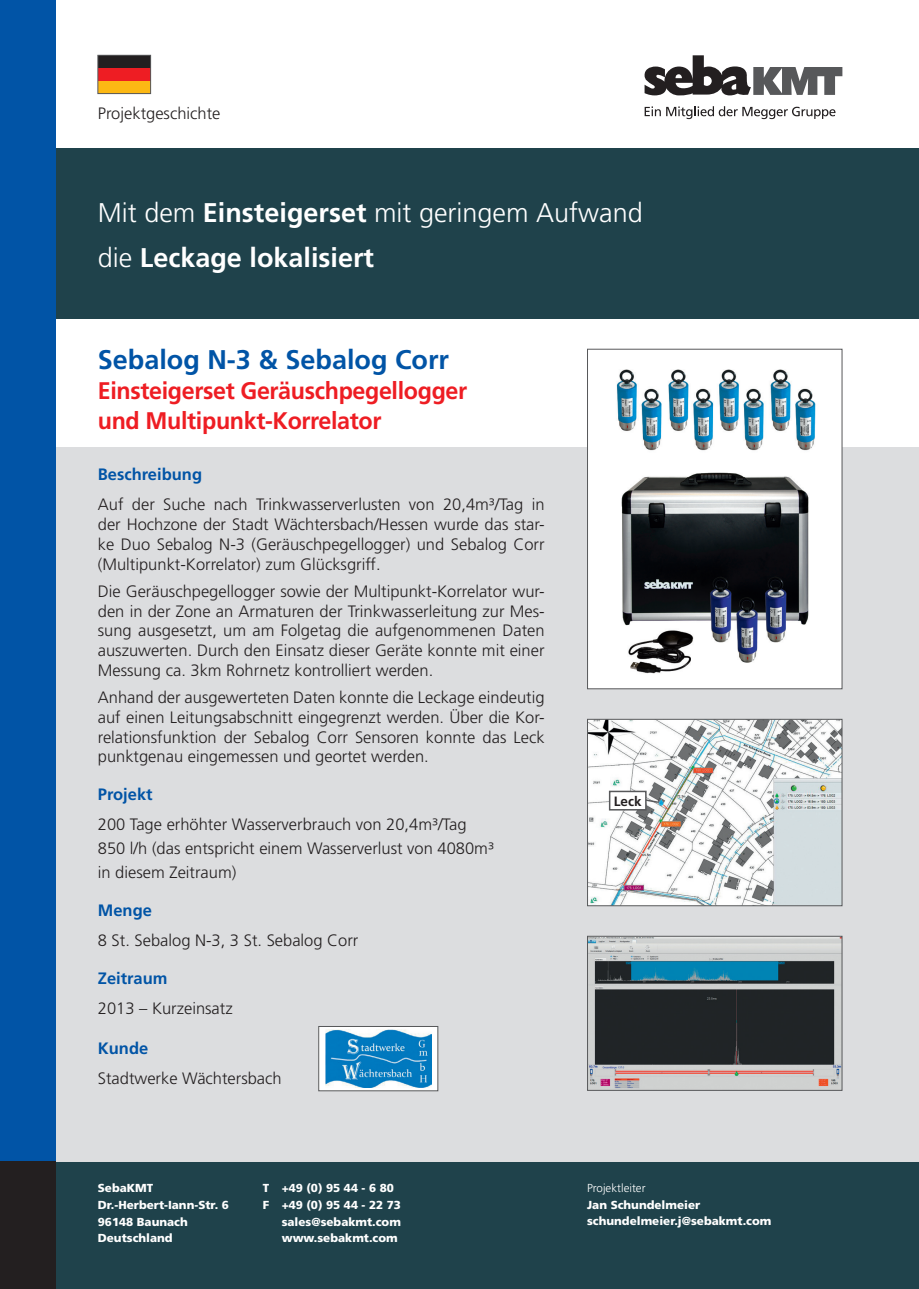
<style>
.page{position:relative;width:919px;height:1289px;background:#fff}
.page>*{position:absolute;margin:0;border:0;box-sizing:border-box;transform-origin:0 0}
.t1{font:700 27px/45px "Frutiger LT Std";color:#fff}
.t2{font:700 27px "Frutiger LT Std";color:#0154a6}
.t3{font:700 24px "Frutiger LT Std";letter-spacing:-.015em;color:#ee1d23}
.t4{font:300 16.5px/19.8px "Frutiger LT Std";color:#231f20;text-align:justify}
.t5{font:700 16.5px "Frutiger LT Std";color:#0154a6}
.t6{font:700 13.5px "Frutiger LT Std";color:#231f20}
.t7{font:900 11.55px "Frutiger LT Std";color:#fff}
.t8{font:300 11.55px "Frutiger LT Std";color:#fff}
.s1{font-weight:300}
</style>
<div class="page">
<svg style="left:644px;top:55px;width:198px;height:40px"></svg>
<svg style="left:644px;top:106px;width:16px;height:10px"></svg>
<svg style="left:666px;top:106px;width:169px;height:13px"></svg>
<div style="left:55px;top:1161px;width:863px;height:127px;background:#1f424b"></div>
<div style="left:55px;top:446px;width:863px;height:715px;background:#dcdddf"></div>
<div style="left:55px;top:149px;width:863px;height:170px;background:#1f424b"></div>
<div style="left:0;top:0;width:55px;height:1161px;background:#0154a6"></div>
<div style="left:0;top:1161px;width:55px;height:127px;background:#231f20"></div>
<img style="left:589px;top:369px;width:251px;height:318px">
<div style="left:587px;top:349px;width:255px;height:340px;border:1px solid #57585a"></div>
<img style="left:589px;top:721px;width:251px;height:183px">
<div style="left:587px;top:719px;width:255px;height:187px;border:1px solid #57585a"></div>
<img style="left:589px;top:937px;width:251px;height:151px">
<div style="left:587px;top:935px;width:255px;height:155px;border:1px solid #57585a"></div>
<div style="left:98px;top:55px;width:53px;height:39px;background:#231f20"></div>
<div style="left:98px;top:68px;width:53px;height:26px;background:#ee1d23"></div>
<div style="left:98px;top:81px;width:53px;height:13px;background:#fcb814"></div>
<div style="left:97px;top:55px;width:54px;height:39px;border:1px solid #57585a"></div>
<svg style="left:646px;top:798px;width:12px;height:5px"></svg>
<div style="left:609px;top:791px;width:36px;height:18px;background:#fff"></div>
<div style="left:609px;top:790px;width:37px;height:20px;border:2px solid #57585a"></div>
<div style="left:319px;top:1026px;width:119px;height:64px;background:#fff"></div>
<img style="left:325px;top:1029px;width:106px;height:58px">
<div style="left:318px;top:1026px;width:120px;height:65px;border:1px solid #57585a"></div>
<p class="t4" style="left:98px;top:104px;width:124px">Projektgeschichte</p>
<p class="t1" style="left:98px;top:190px;width:546px"><span class="s1">Mit dem</span> Einsteigerset <span class="s1">mit geringem Aufwand die</span> Leckage lokalisiert</p>
<p class="t2" style="left:98px;top:344px;width:353px">Sebalog N-3 &amp; Sebalog Corr</p>
<p class="t3" style="left:98px;top:376px;width:371px">Einsteigerset Geräuschpegellogger</p>
<p class="t3" style="left:98px;top:406px;width:285px">und Multipunkt-Korrelator</p>
<p class="t5" style="left:98px;top:465px;width:106px">Beschreibung</p>
<p class="t4" style="left:98px;top:495px;width:448px">Auf der Suche nach Trinkwasserverlusten von 20,4m³/Tag in der Hochzone der Stadt Wächtersbach/Hessen wurde das star&shy;ke Duo Sebalog N-3 (Geräuschpegellogger) und Sebalog Corr (Multipunkt-Korrelator) zum Glücksgriff.</p>
<p class="t4" style="left:98px;top:581px;width:448px">Die Geräuschpegellogger sowie der Multipunkt-Korrelator wur&shy;den in der Zone an Armaturen der Trinkwasserleitung zur Mes&shy;sung ausgesetzt, um am Folgetag die aufgenommenen Daten auszuwerten. Durch den Einsatz dieser Geräte konnte mit einer Messung ca. 3km Rohrnetz kontrolliert werden.</p>
<p class="t4" style="left:98px;top:687px;width:448px">Anhand der ausgewerteten Daten konnte die Leckage eindeutig auf einen Leitungsabschnitt eingegrenzt werden. Über die Kor&shy;relationsfunktion der Sebalog Corr Sensoren konnte das Leck punktgenau eingemessen und geortet werden.</p>
<p class="t5" style="left:98px;top:784px;width:56px">Projekt</p>
<p class="t4" style="left:98px;top:815px;width:370px">200 Tage erhöhter Wasserverbrauch von 20,4m³/Tag</p>
<p class="t4" style="left:98px;top:839px;width:397px">850 l/h (das entspricht einem Wasserverlust von 4080m³</p>
<p class="t4" style="left:98px;top:863px;width:140px">in diesem Zeitraum)</p>
<p class="t5" style="left:98px;top:900px;width:56px">Menge</p>
<p class="t4" style="left:98px;top:930px;width:262px">8 St. Sebalog N-3, 3 St. Sebalog Corr</p>
<p class="t5" style="left:98px;top:968px;width:71px">Zeitraum</p>
<p class="t4" style="left:98px;top:998px;width:136px">2013 – Kurzeinsatz</p>
<p class="t5" style="left:98px;top:1038px;width:52px">Kunde</p>
<p class="t4" style="left:98px;top:1068px;width:185px">Stadtwerke Wächtersbach</p>
<p class="t7" style="left:98px;top:1181px;width:57px">SebaKMT</p>
<p class="t7" style="left:98px;top:1197px;width:132px">Dr.-Herbert-Iann-Str. 6</p>
<p class="t7" style="left:98px;top:1214px;width:91px">96148 Baunach</p>
<p class="t7" style="left:98px;top:1230px;width:76px">Deutschland</p>
<p class="t7" style="left:263px;top:1181px;width:132px">T +49 (0) 95 44 - 6 80</p>
<p class="t7" style="left:263px;top:1197px;width:140px">F +49 (0) 95 44 - 22 73</p>
<p class="t7" style="left:282px;top:1214px;width:121px">sales@sebakmt.com</p>
<p class="t7" style="left:282px;top:1230px;width:118px">www.sebakmt.com</p>
<p class="t6" style="left:614px;top:793px;width:29px">Leck</p>
<p class="t8" style="left:587px;top:1181px;width:60px">Projektleiter</p>
<p class="t7" style="left:587px;top:1197px;width:115px">Jan Schundelmeier</p>
<p class="t7" style="left:587px;top:1214px;width:186px">schundelmeier.j@sebakmt.com</p>
</div>
